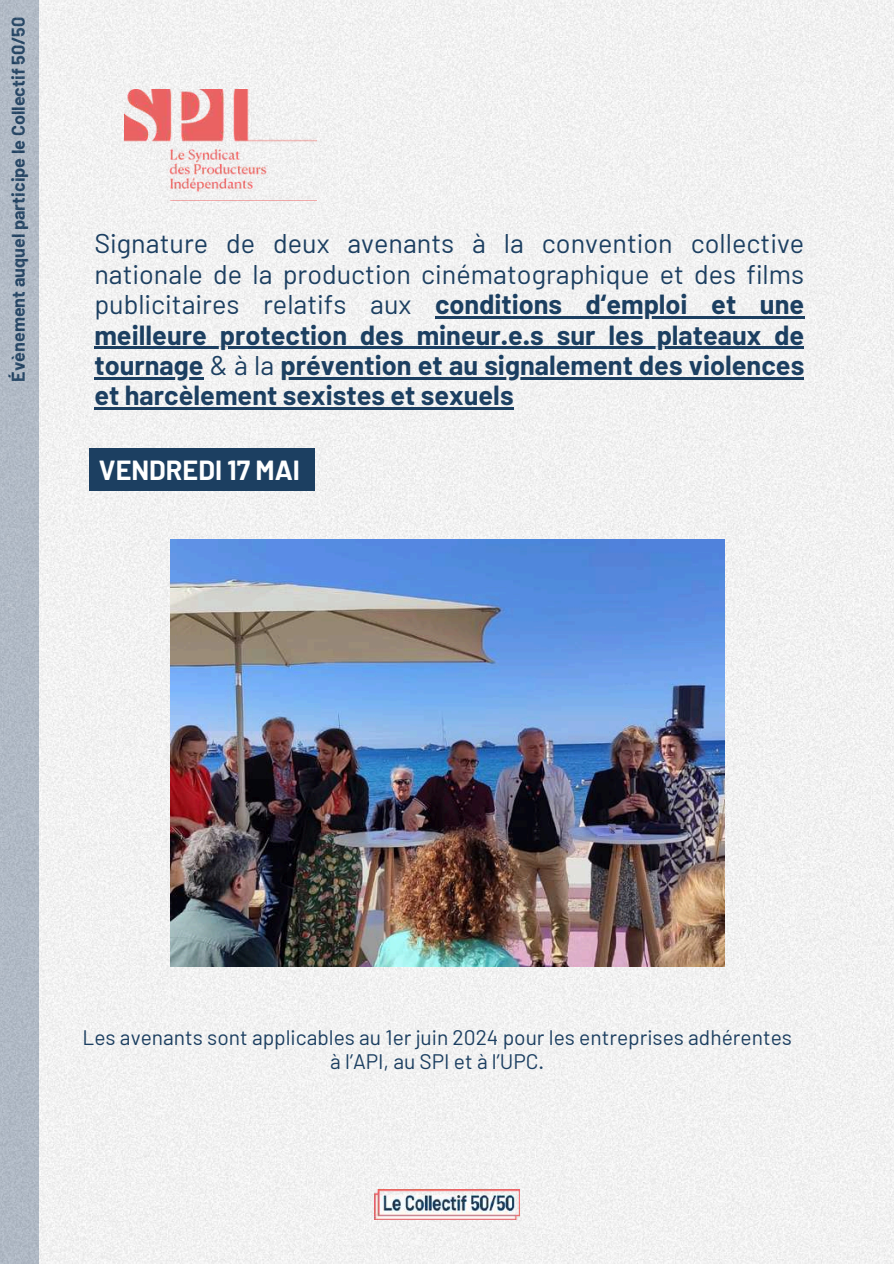
<style>
.page{position:relative;width:894px;height:1264px;background:#fff}
.page>*{position:absolute;margin:0;border:0;box-sizing:border-box;transform-origin:0 0}
.t1{font:700 27px/30.3px "Barlow";color:#1c3f61;text-align:justify}
.t2{font:700 27px "Barlow";color:#fff}
.t3{font:21px/23.7px "Barlow";color:#1c3f61;text-align:center}
.t4{font:700 18px "Barlow";color:#1c3f61}
.s1{font-weight:400}
</style>
<div class="page">
<img style="left:0;top:0;width:893px;height:1263px">
<img style="left:375px;top:1189px;width:144px;height:30px">
<img style="left:124px;top:89px;width:193px;height:112px">
<img style="left:170px;top:540px;width:553px;height:426px">
<div style="left:89px;top:448px;width:226px;height:42px;background:#1c3f61"></div>
<hr style="left:435px;top:316px;width:369px;height:2px;background:#1c3f61">
<hr style="left:94px;top:347px;width:710px;height:2px;background:#1c3f61">
<hr style="left:94px;top:377px;width:110px;height:2px;background:#1c3f61">
<hr style="left:280px;top:377px;width:524px;height:2px;background:#1c3f61">
<hr style="left:94px;top:407px;width:419px;height:3px;background:#1c3f61">
<p class="t4" style="left:7px;top:382px;width:366px;rotate:-90deg">Évènement auquel participe le Collectif 50/50</p>
<p class="t1" style="left:94px;top:227px;width:711px"><span class="s1">Signature de deux avenants à la convention collective nationale de la production cinématographique et des films publicitaires relatifs aux</span> conditions d‘emploi et une meilleure protection des mineur.e.s sur les plateaux de tournage <span class="s1">&amp; à la</span> prévention et au signalement des violences et harcèlement sexistes et sexuels</p>
<p class="t2" style="left:99px;top:453px;width:202px">VENDREDI 17 MAI</p>
<p class="t3" style="left:82px;top:1025px;width:710px">Les avenants sont applicables au 1er juin 2024 pour les entreprises adhérentes à l’API, au SPI et à l’UPC.</p>
</div>
